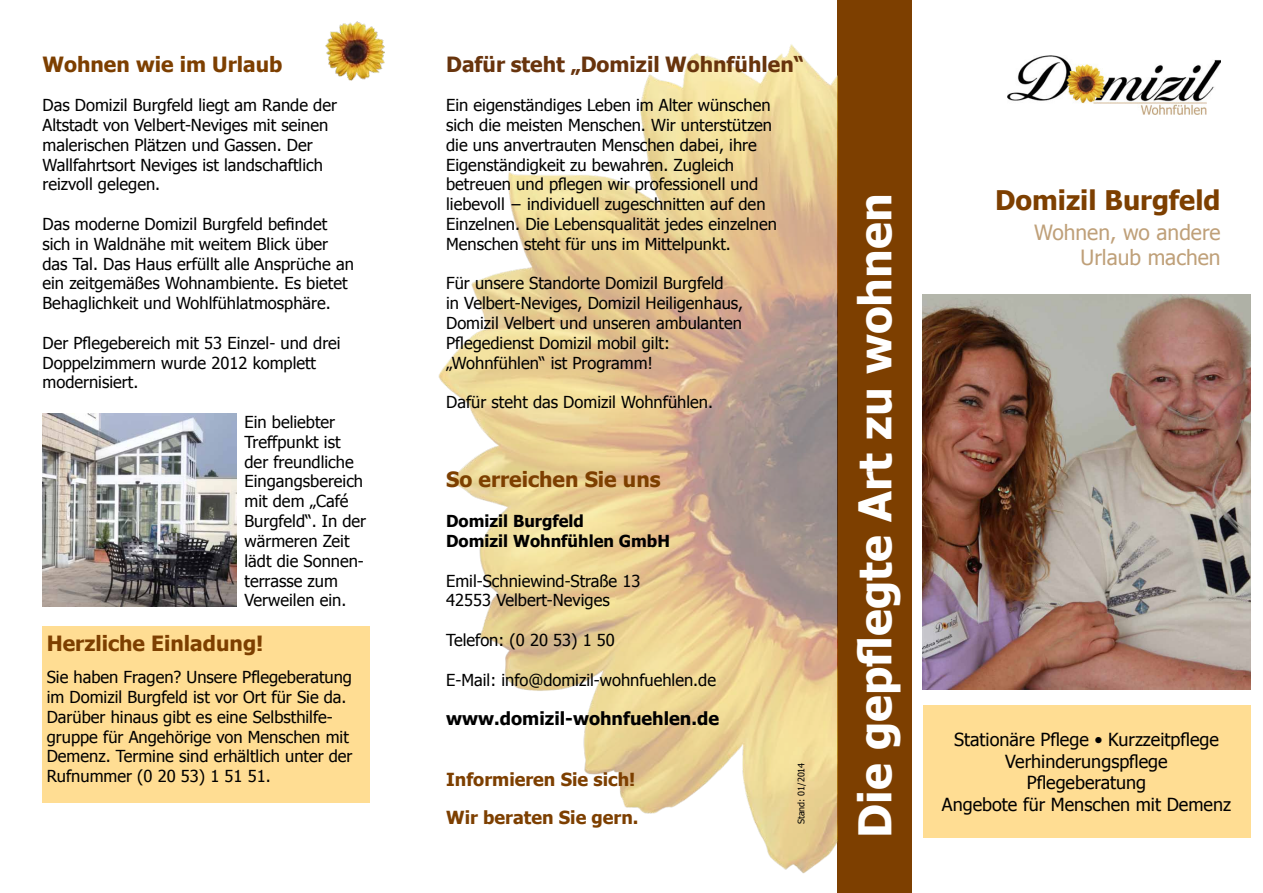
<style>
.page{position:relative;width:1263px;height:893px;background:#fff}
.page>*{position:absolute;margin:0;border:0;box-sizing:border-box;transform-origin:0 0}
.t1{font:700 45px "Tahoma";color:#fff}
.t2{font:700 27px "Tahoma";color:#7d3f00}
.t3{font:700 21px "Tahoma";color:#7d3f00}
.t4{font:700 21px "Tahoma";color:#68340d}
.t5{font:21px/25.2px "Tahoma";color:#bfa079;text-align:right}
.t6{font:18px/21.6px "Tahoma";color:#000;text-align:center}
.t7{font:700 18px/37.8px "Tahoma";color:#7d3f00}
.t8{font:700 18px "Tahoma";color:#000}
.t9{font:16.5px/19.8px "Tahoma";color:#000}
.t10{font:700 16.5px/19.8px "Tahoma";color:#000}
.t11{font:9px "Tahoma";color:#000}
</style>
<div class="page">
<div style="left:838px;top:0;width:74px;height:893px;background:#7d3f00"></div>
<img style="left:438px;top:21px;width:400px;height:872px">
<img style="left:1008px;top:55px;width:212px;height:59px">
<div style="left:923px;top:705px;width:327px;height:133px;background:#ffdd93"></div>
<div style="left:43px;top:626px;width:327px;height:177px;background:#ffdd93"></div>
<img style="left:326px;top:21px;width:58px;height:60px">
<img style="left:923px;top:295px;width:327px;height:394px">
<img style="left:43px;top:414px;width:193px;height:192px">
<p class="t3" style="left:43px;top:56px;width:241px">Wohnen wie im Urlaub</p>
<p class="t9" style="left:43px;top:96px;width:296px">Das Domizil Burgfeld liegt am Rande der Altstadt von Velbert-Neviges mit seinen malerischen Plätzen und Gassen. Der Wallfahrtsort Neviges ist landschaftlich reizvoll gelegen.</p>
<p class="t9" style="left:43px;top:213px;width:313px">Das moderne Domizil Burgfeld befindet sich in Waldnähe mit weitem Blick über das Tal. Das Haus erfüllt alle Ansprüche an ein zeitgemäßes Wohnambiente. Es bietet Behaglichkeit und Wohlfühlatmosphäre.</p>
<p class="t9" style="left:43px;top:332px;width:300px">Der Pflegebereich mit 53 Einzel- und drei<br>Doppelzimmern wurde 2012 komplett modernisiert.</p>
<p class="t9" style="left:244px;top:413px;width:123px">Ein beliebter<br>Treffpunkt ist der freundliche<br>Eingangsbereich mit dem „Café<br>Burgfeld“. In der wärmeren Zeit lädt die Sonnen&shy;terrasse zum<br>Verweilen ein.</p>
<p class="t3" style="left:47px;top:635px;width:218px">Herzliche Einladung!</p>
<p class="t9" style="left:47px;top:668px;width:307px">Sie haben Fragen? Unsere Pflegeberatung im Domizil Burgfeld ist vor Ort für Sie da.<br>Darüber hinaus gibt es eine Selbsthilfe&shy;gruppe für Angehörige von Menschen mit Demenz. Termine sind erhältlich unter der Rufnummer (0 20 53) 1 51 51.</p>
<p class="t4" style="left:446px;top:56px;width:359px">Dafür steht „Domizil Wohnfühlen“</p>
<p class="t9" style="left:446px;top:96px;width:332px">Ein eigenständiges Leben im Alter wünschen sich die meisten Menschen. Wir unterstützen die uns anvertrauten Menschen dabei, ihre Eigenständigkeit zu bewahren. Zugleich betreuen und pflegen wir professionell und liebevoll − individuell zugeschnitten auf den Einzelnen. Die Lebensqualität jedes einzelnen Menschen steht für uns im Mittelpunkt.</p>
<p class="t9" style="left:446px;top:274px;width:299px">Für unsere Standorte Domizil Burgfeld<br>in Velbert-Neviges, Domizil Heiligenhaus, Domizil Velbert und unseren ambulanten Pflegedienst Domizil mobil gilt: „Wohnfühlen“ ist Programm!</p>
<p class="t9" style="left:446px;top:393px;width:268px">Dafür steht das Domizil Wohnfühlen.</p>
<p class="t3" style="left:446px;top:471px;width:216px">So erreichen Sie uns</p>
<p class="t10" style="left:446px;top:513px;width:225px">Domizil Burgfeld<br>Domizil Wohnfühlen GmbH</p>
<p class="t9" style="left:446px;top:570px;width:196px">Emil-Schniewind-Straße 13<br>42553 Velbert-Neviges</p>
<p class="t9" style="left:446px;top:629px;width:170px">Telefon: (0 20 53) 1 50</p>
<p class="t9" style="left:446px;top:669px;width:271px">E-Mail: info@domizil-wohnfuehlen.de</p>
<p class="t8" style="left:446px;top:711px;width:274px">www.domizil-wohnfuehlen.de</p>
<p class="t7" style="left:446px;top:762px;width:194px">Informieren Sie sich!<br>Wir beraten Sie gern.</p>
<p class="t11" style="left:795px;top:824px;width:63px;rotate:-90deg">Stand: 01/2014</p>
<h1 class="t1" style="left:843px;top:838px;width:646px;rotate:-90deg">Die gepflegte Art zu wohnen</h1>
<h2 class="t2" style="left:995px;top:190px;width:227px">Domizil Burgfeld</h2>
<p class="t5" style="left:1034px;top:221px;width:188px">Wohnen, wo andere<br>Urlaub machen</p>
<p class="t6" style="left:942px;top:728px;width:291px">Stationäre Pflege • Kurzzeitpflege<br>Verhinderungspflege<br>Pflegeberatung<br>Angebote für Menschen mit Demenz</p>
</div>
